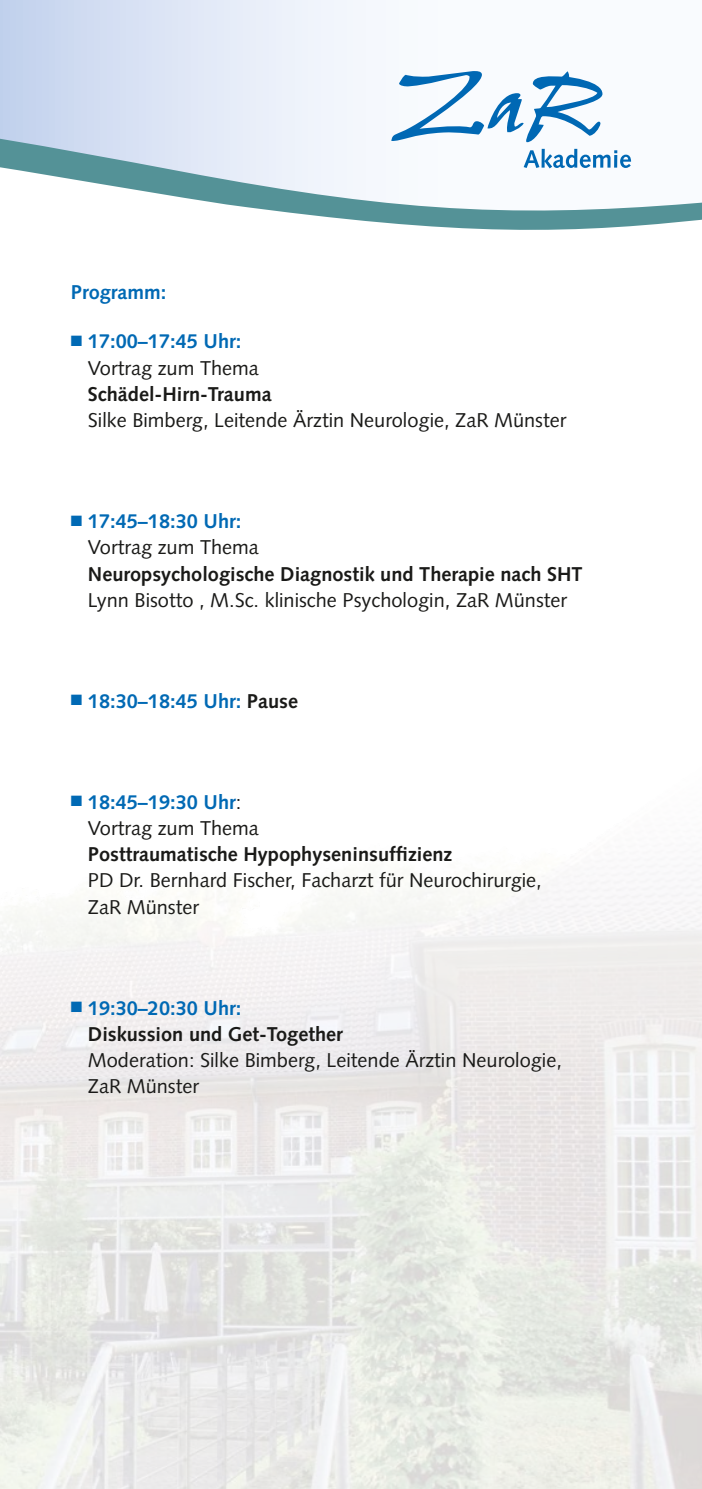
<style>
.page{position:relative;width:702px;height:1489px;background:#fff}
.page>*{position:absolute;margin:0;border:0;box-sizing:border-box;transform-origin:0 0}
.t1{font:20px/26.2px "Syntax";color:#1a1a18}
.t2{font:700 20px/26.2px "Syntax";color:#1a1a18}
.t3{font:700 20px/26.2px "Syntax";color:#0069b4}
.s1{font-weight:400;color:#1a1a18}
.s2{color:#1a1a18}
.s3{color:#0069b4}
.s4{font-weight:700;color:#0069b4}
</style>
<div class="page">
<svg style="left:0;top:0;width:366px;height:90px"></svg>
<svg style="left:0;top:90px;width:702px;height:140px"></svg>
<img style="left:0;top:872px;width:702px;height:616px">
<svg style="left:391px;top:71px;width:211px;height:71px"></svg>
<svg style="left:523px;top:149px;width:108px;height:19px"></svg>
<p class="t3" style="left:71px;top:279px;width:97px">Programm:</p>
<p class="t3" style="left:88px;top:328px;width:172px;text-indent:-17px">■ 17:00–17:45 Uhr:<br><span class="s1">Vortrag zum Thema</span></p>
<p class="t2" style="left:88px;top:381px;width:185px">Schädel-Hirn-Trauma</p>
<p class="t1" style="left:88px;top:407px;width:480px">Silke Bimberg, Leitende Ärztin Neurologie, ZaR Münster</p>
<p class="t3" style="left:88px;top:508px;width:172px;text-indent:-17px">■ 17:45–18:30 Uhr:<br><span class="s1">Vortrag zum Thema</span></p>
<p class="t2" style="left:88px;top:560px;width:496px">Neuropsychologische Diagnostik und Therapie nach SHT</p>
<p class="t1" style="left:88px;top:586px;width:481px">Lynn Bisotto , M.Sc. klinische Psychologin, ZaR Münster</p>
<p class="t3" style="left:71px;top:687px;width:229px">■ 18:30–18:45 Uhr: <span class="s2">Pause</span></p>
<p class="t1" style="left:88px;top:788px;width:172px;text-indent:-17px"><span class="s3">■</span> <span class="s4">18:45–19:30 Uhr</span>:<br>Vortrag zum Thema</p>
<p class="t2" style="left:88px;top:841px;width:366px">Posttraumatische Hypophyseninsuffizienz</p>
<p class="t1" style="left:88px;top:867px;width:455px">PD Dr. Bernhard Fischer, Facharzt für Neurochirurgie,<br>ZaR Münster</p>
<p class="t2" style="left:88px;top:994px;width:256px;text-indent:-17px"><span class="s3">■ 19:30–20:30 Uhr:<br></span>Diskussion und Get-Together</p>
<p class="t1" style="left:88px;top:1047px;width:475px">Moderation: Silke Bimberg, Leitende Ärztin Neurologie,<br>ZaR Münster</p>
</div>
